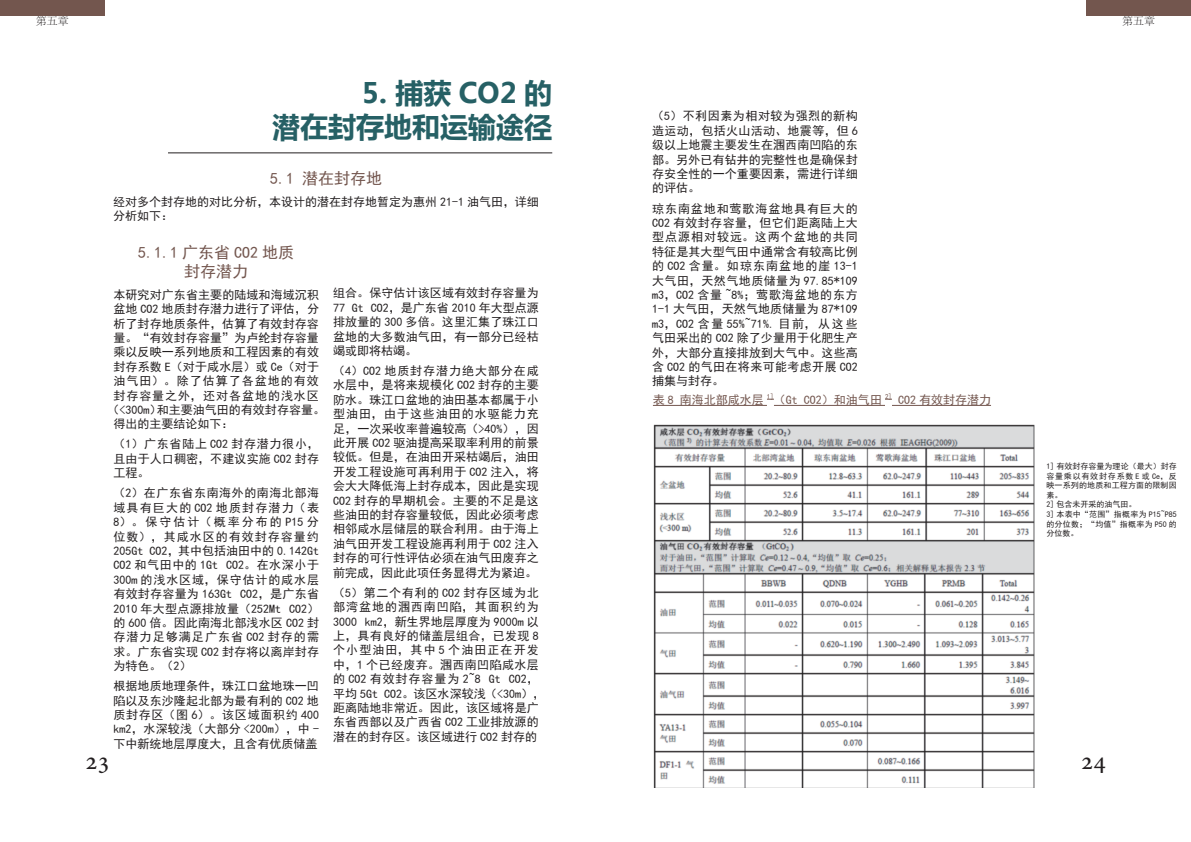
<style>
.page{position:relative;width:1191px;height:842px;background:#fff}
.page>*{position:absolute;margin:0;border:0;box-sizing:border-box;transform-origin:0 0}
.t1{font:700 28px/33.6px "Microsoft Ya Hei";color:#266065;text-align:right}
.t2{font:25px "Adobe Hebrew";color:#231f20}
.t3{font:16px/19.2px "Sim Hei";color:#73564e;text-align:center}
.t4{font:12px/14.4px "Sim Hei";letter-spacing:.01em;color:#231f20;text-align:justify}
.t5{font:12px "Sim Hei";color:#73564e}
.t6{font:12px "Sim Hei";letter-spacing:.085em;color:#231f20}
.t7{font:12px "Sim Hei";letter-spacing:.08em;color:#231f20}
.t8{font:300 11px "Adobe Song Std";color:#231f20}
.t9{font:8px/9.6px "Sim Hei";letter-spacing:.02em;color:#231f20}
.t10{font:7px "Sim Hei";color:#73564e}
</style>
<div class="page">
<div style="left:1086px;top:0;width:105px;height:15px;background:#73564e"></div>
<div style="left:0;top:0;width:105px;height:15px;background:#73564e"></div>
<hr style="left:168px;top:152px;width:384px;height:1px;background:#231f20">
<hr style="left:653px;top:405px;width:114px;height:1px;background:#73564e">
<hr style="left:774px;top:405px;width:111px;height:1px;background:#73564e">
<hr style="left:892px;top:405px;width:99px;height:1px;background:#73564e">
<img style="left:653px;top:424px;width:382px;height:364px">
<p class="t8" style="left:36px;top:15px;width:34px">第五章</p>
<p class="t8" style="left:1122px;top:15px;width:34px">第五章</p>
<h1 class="t1" style="left:272px;top:76px;width:282px">5. 捕获 CO2 的<br>潜在封存地和运输途径</h1>
<h3 class="t3" style="left:270px;top:169px;width:113px">5.1 潜在封存地</h3>
<p class="t4" style="left:113px;top:194px;width:427px">经对多个封存地的对比分析，本设计的潜在封存地暂定为惠州 21-1 油气田，详细分析如下：</p>
<h3 class="t3" style="left:138px;top:243px;width:157px">5.1.1 广东省 CO2 地质封存潜力</h3>
<p class="t4" style="left:113px;top:287px;width:207px">本研究对广东省主要的陆域和海域沉积</p>
<p class="t4" style="left:113px;top:302px;width:207px">盆地 CO2 地质封存潜力进行了评估，分</p>
<p class="t4" style="left:113px;top:316px;width:207px">析了封存地质条件，估算了有效封存容</p>
<p class="t4" style="left:113px;top:330px;width:207px">量。“有效封存容量”为卢纶封存容量</p>
<p class="t4" style="left:113px;top:345px;width:207px">乘以反映一系列地质和工程因素的有效</p>
<p class="t4" style="left:113px;top:359px;width:207px">封存系数 E（对于咸水层）或 Ce（对于</p>
<p class="t6" style="left:113px;top:375px;width:207px">油气田）。除了估算了各盆地的有效</p>
<p class="t7" style="left:113px;top:389px;width:207px">封存容量之外，还对各盆地的浅水区</p>
<p class="t4" style="left:107px;top:402px;width:219px">（&lt;300m）和主要油气田的有效封存容量。</p>
<p class="t4" style="left:113px;top:417px;width:121px">得出的主要结论如下：</p>
<p class="t4" style="left:113px;top:437px;width:207px">（1）广东省陆上 CO2 封存潜力很小，且由于人口稠密，不建议实施 CO2 封存工程。</p>
<p class="t4" style="left:113px;top:486px;width:207px">（2）在广东省东南海外的南海北部海域具有巨大的 CO2 地质封存潜力（表8）。保守估计（概率分布的 P15 分位数），其咸水区的有效封存容量约205Gt CO2，其中包括油田中的 0.142Gt CO2 和气田中的 1Gt CO2。在水深小于300m 的浅水区域，保守估计的咸水层有效封存容量为 163Gt CO2，是广东省2010 年大型点源排放量（252Mt CO2）的 600 倍。因此南海北部浅水区 CO2 封存潜力足够满足广东省 CO2 封存的需求。广东省实现 CO2 封存将以离岸封存为特色。（2）</p>
<p class="t4" style="left:113px;top:679px;width:207px">根据地质地理条件，珠江口盆地珠一凹陷以及东沙隆起北部为最有利的 CO2 地质封存区（图 6）。该区域面积约 400 km2，水深较浅（大部分 &lt;200m），中 -下中新统地层厚度大，且含有优质储盖</p>
<p class="t4" style="left:333px;top:286px;width:207px">组合。保守估计该区域有效封存容量为77 Gt CO2，是广东省 2010 年大型点源排放量的 300 多倍。这里汇集了珠江口盆地的大多数油气田，有一部分已经枯竭或即将枯竭。</p>
<p class="t4" style="left:333px;top:364px;width:207px">（4）CO2 地质封存潜力绝大部分在咸水层中，是将来规模化 CO2 封存的主要防水。珠江口盆地的油田基本都属于小型油田，由于这些油田的水驱能力充足，一次采收率普遍较高（&gt;40%），因此开展 CO2 驱油提高采取率利用的前景较低。但是，在油田开采枯竭后，油田开发工程设施可再利用于 CO2 注入，将会大大降低海上封存成本，因此是实现CO2 封存的早期机会。主要的不足是这些油田的封存容量较低，因此必须考虑相邻咸水层储层的联合利用。由于海上油气田开发工程设施再利用于 CO2 注入封存的可行性评估必须在油气田废弃之前完成，因此此项任务显得尤为紧迫。</p>
<p class="t4" style="left:333px;top:585px;width:213px;text-align:left">（5）第二个有利的 CO2 封存区域为北部湾盆地的涠西南凹陷，其面积约为<br>3000 km2，新生界地层厚度为 9000m 以上，具有良好的储盖层组合，已发现 8个小型油田，其中 5 个油田正在开发中，1 个已经废弃。涠西南凹陷咸水层的 CO2 有效封存容量为 2~8 Gt CO2，平均 5Gt CO2。该区水深较浅（&lt;30m），距离陆地非常近。因此，该区域将是广东省西部以及广西省 CO2 工业排放源的潜在的封存区。该区域进行 CO2 封存的</p>
<p class="t4" style="left:652px;top:109px;width:207px">（5）不利因素为相对较为强烈的新构造运动，包括火山活动、地震等，但 6级以上地震主要发生在涠西南凹陷的东部。另外已有钻井的完整性也是确保封存安全性的一个重要因素，需进行详细的评估。</p>
<p class="t4" style="left:652px;top:201px;width:207px">琼东南盆地和莺歌海盆地具有巨大的CO2 有效封存容量，但它们距离陆上大型点源相对较远。这两个盆地的共同特征是其大型气田中通常含有较高比例的 CO2 含量。如琼东南盆地的崖 13-1大气田，天然气地质储量为 97.85*109 m3，CO2 含量 ~8%；莺歌海盆地的东方1-1 大气田，天然气地质储量为 87*109 m3，CO2 含量 55%~71%. 目前，从这些气田采出的 CO2 除了少量用于化肥生产外，大部分直接排放到大气中。这些高含 CO2 的气田在将来可能考虑开展 CO2捕集与封存。</p>
<p class="t5" style="left:653px;top:394px;width:112px">表 8 南海北部咸水层</p>
<p class="t10" style="left:767px;top:393px;width:8px">1]</p>
<p class="t5" style="left:774px;top:394px;width:109px">（Gt CO2）和油气田</p>
<p class="t10" style="left:885px;top:393px;width:8px">2]</p>
<p class="t5" style="left:898px;top:394px;width:94px">CO2 有效封存潜力</p>
<p class="t9" style="left:1046px;top:461px;width:132px">1] 有效封存容量为理论（最大）封存容量乘以有效封存系数 E 或 Ce，反映一系列的地质和工程方面的限制因素。<br>2] 包含未开采的油气田。<br>3] 本表中“范围”指概率为 P15~P85的分位数；“均值”指概率为 P50 的分位数。</p>
<h2 class="t2" style="left:85px;top:746px;width:27px">23</h2>
<h2 class="t2" style="left:1080px;top:746px;width:27px">24</h2>
</div>
